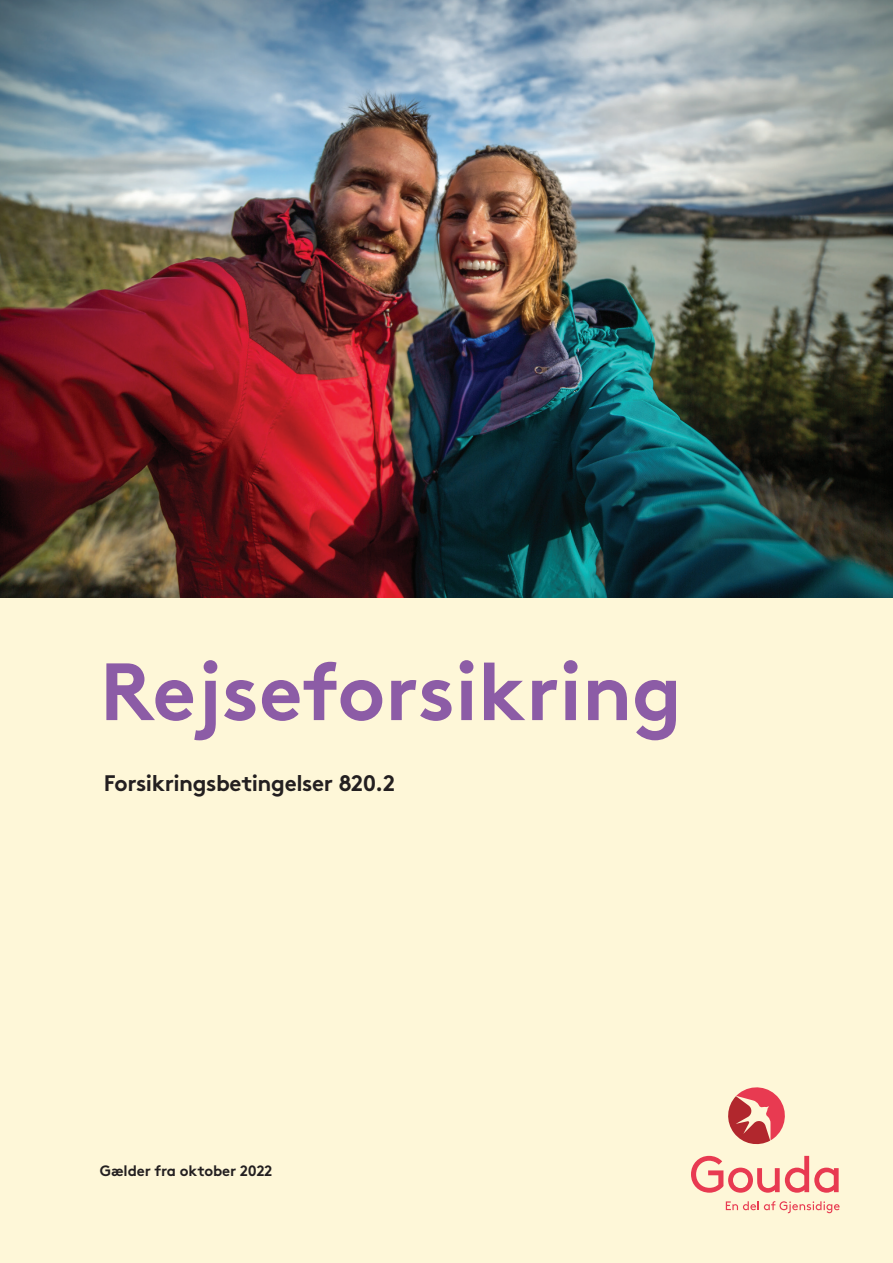
<style>
.page{position:relative;width:893px;height:1263px;background:#fef7d8}
.page>*{position:absolute;margin:0;border:0;box-sizing:border-box;transform-origin:0 0}
.t1{font:81px "Gjen Brown OT Bold Alt";color:#8c5ca6}
.t2{font:700 22.5px "Gjen Brown OT";letter-spacing:-.02em;color:#231f20}
.t3{font:700 15px "Gjen Brown OT";letter-spacing:-.01em;color:#231f20}
</style>
<div class="page">
<img style="left:0;top:0;width:893px;height:597px">
<svg style="left:728px;top:1087px;width:57px;height:58px"></svg>
<svg style="left:691px;top:1156px;width:148px;height:37px"></svg>
<svg style="left:726px;top:1201px;width:114px;height:12px"></svg>
<h1 class="t1" style="left:100px;top:626px;width:584px">Rejseforsikring</h1>
<p class="t2" style="left:104px;top:764px;width:293px">Forsikringsbetingelser 820.2</p>
<p class="t3" style="left:100px;top:1158px;width:174px">Gælder fra oktober 2022</p>
</div>
